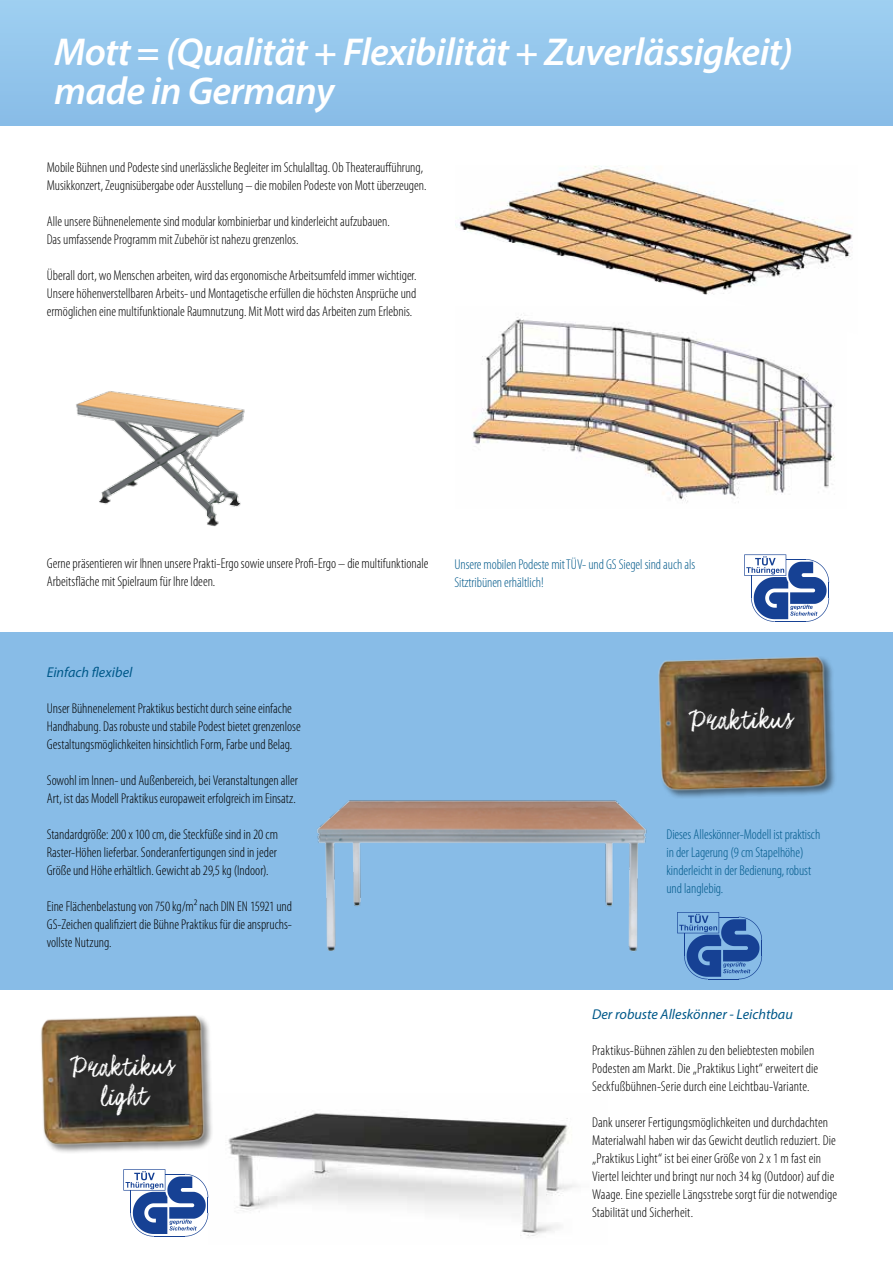
<style>
.page{position:relative;width:893px;height:1263px;background:#fff}
.page>*{position:absolute;margin:0;border:0;box-sizing:border-box;transform-origin:0 0}
.t1{font:italic 600 39px/39px "Myriad Pro";letter-spacing:-.015em;color:#fff}
.t2{font:24.9px/29.7px "Coalhand Luke";color:#fff;text-align:center}
.t3{font:300 condensed 14.25px/18px "Myriad Pro";color:#000}
.t4{font:300 condensed 14.25px/18px "Myriad Pro";letter-spacing:-.005em;color:#00598a}
.t5{font:italic 14.25px "Myriad Pro";color:#00598a}
</style>
<div class="page">
<div style="left:0;top:0;width:893px;height:126px;background:#93c5ec"></div>
<img style="left:472px;top:334px;width:363px;height:169px">
<img style="left:455px;top:166px;width:398px;height:168px">
<img style="left:76px;top:391px;width:169px;height:136px">
<div style="left:0;top:632px;width:893px;height:358px;background:#88bce7"></div>
<img style="left:317px;top:800px;width:330px;height:152px">
<img style="left:228px;top:1113px;width:349px;height:124px">
<hr style="left:708px;top:979px;width:30px;height:1px;background:#164194">
<svg style="left:677px;top:912px;width:85px;height:67px"></svg>
<svg style="left:744px;top:554px;width:85px;height:68px"></svg>
<hr style="left:154px;top:1236px;width:31px;height:1px;background:#164194">
<svg style="left:123px;top:1169px;width:86px;height:67px"></svg>
<div style="left:658px;top:655px;width:179px;height:145px;background:#000;opacity:.5"></div>
<img style="left:658px;top:655px;width:173px;height:140px">
<div style="left:40px;top:1014px;width:174px;height:141px;background:#000;opacity:.5"></div>
<img style="left:40px;top:1014px;width:170px;height:140px">
<h1 class="t1" style="left:54px;top:31px;width:740px">Mott = (Qualität + Flexibilität + Zuverlässigkeit) made in Germany</h1>
<p class="t3" style="left:47px;top:159px;width:381px">Mobile Bühnen und Podeste sind unerlässliche Begleiter im Schulalltag. Ob Theateraufführung,<br>Musikkonzert, Zeugnisübergabe oder Ausstellung – die mobilen Podeste von Mott überzeugen.</p>
<p class="t3" style="left:47px;top:213px;width:345px">Alle unsere Bühnenelemente sind modular kombinierbar und kinderleicht aufzubauen.<br>Das umfassende Programm mit Zubehör ist nahezu grenzenlos.</p>
<p class="t3" style="left:47px;top:267px;width:371px;text-align:justify">Überall dort, wo Menschen arbeiten, wird das ergonomische Arbeitsumfeld immer wichtiger.<br>Unsere höhenverstellbaren Arbeits- und Montagetische erfüllen die höchsten Ansprüche und ermöglichen eine multifunktionale Raumnutzung. Mit Mott wird das Arbeiten zum Erlebnis.</p>
<p class="t3" style="left:47px;top:555px;width:383px">Gerne präsentieren wir Ihnen unsere Prakti-Ergo sowie unsere Profi-Ergo – die multifunktionale<br>Arbeitsfläche mit Spielraum für Ihre Ideen.</p>
<p class="t4" style="left:454px;top:555px;width:242px">Unsere mobilen Podeste mit TÜV- und GS Siegel sind auch als<br>Sitztribünen erhältlich!</p>
<p class="t5" style="left:47px;top:663px;width:87px">Einfach flexibel</p>
<p class="t3" style="left:47px;top:699px;width:256px">Unser Bühnenelement Praktikus besticht durch seine einfache<br>Handhabung. Das robuste und stabile Podest bietet grenzenlose<br>Gestaltungsmöglichkeiten hinsichtlich Form, Farbe und Belag.</p>
<p class="t3" style="left:47px;top:771px;width:253px">Sowohl im Innen- und Außenbereich, bei Veranstaltungen aller<br>Art, ist das Modell Praktikus europaweit erfolgreich im Einsatz.</p>
<p class="t3" style="left:47px;top:825px;width:233px;text-align:justify">Standardgröße: 200 x 100 cm, die Steckfüße sind in 20 cm Raster-Höhen lieferbar. Sonderanfertigungen sind in jeder Größe und Höhe erhältlich. Gewicht ab 29,5 kg (Indoor).</p>
<p class="t3" style="left:47px;top:897px;width:247px;text-align:justify">Eine Flächenbelastung von 750 kg/m² nach DIN EN 15921 und GS-Zeichen qualifiziert die Bühne Praktikus für die anspruchs&shy;vollste Nutzung.</p>
<h2 class="t2" style="left:72px;top:1053px;width:104px;rotate:-2deg">Praktikus light</h2>
<h2 class="t2" style="left:690px;top:707px;width:104px;rotate:-2deg">Praktikus</h2>
<p class="t4" style="left:666px;top:825px;width:155px">Dieses Alleskönner-Modell ist praktisch in der Lagerung (9 cm Stapelhöhe) kinderleicht in der Bedienung, robust und langlebig.</p>
<p class="t5" style="left:592px;top:1005px;width:202px">Der robuste Alleskönner - Leichtbau</p>
<p class="t3" style="left:592px;top:1041px;width:228px">Praktikus-Bühnen zählen zu den beliebtesten mobilen<br>Podesten am Markt. Die „Praktikus Light“ erweitert die<br>Seckfußbühnen-Serie durch eine Leichtbau-Variante.</p>
<p class="t3" style="left:592px;top:1113px;width:247px">Dank unserer Fertigungsmöglichkeiten und durchdachten Materialwahl haben wir das Gewicht deutlich reduziert. Die „Praktikus Light“ ist bei einer Größe von 2 x 1 m fast ein Viertel leichter und bringt nur noch 34 kg (Outdoor) auf die Waage. Eine spezielle Längsstrebe sorgt für die notwendige Stabilität und Sicherheit.</p>
</div>
